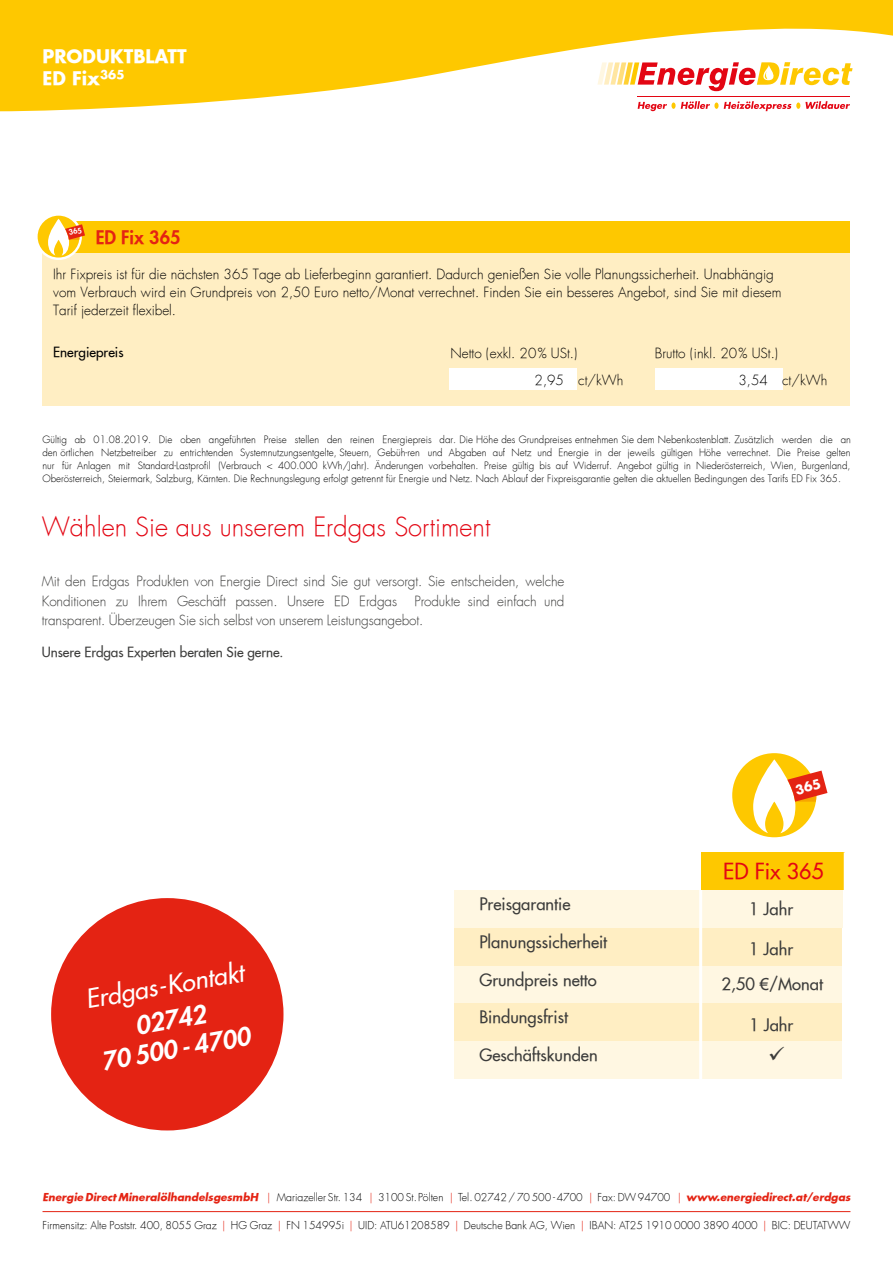
<style>
.page{position:relative;width:893px;height:1263px;background:#fff}
.page>*{position:absolute;margin:0;border:0;box-sizing:border-box;transform-origin:0 0}
.t1{font:300 25.5px "Futura";color:#e30613}
.t2{font:italic 800 24.6px/29.5px "Futura";color:#fff;text-align:center}
.t3{font:italic 500 24.6px "Futura";color:#fff}
.t4{font:21.3px "Futura";color:#e30613}
.t5{font:700 18px/21.6px "Futura";color:#fff}
.t6{font:800 18px "Futura";color:#e42313}
.t7{font:16.65px "Futura";color:#3c3c3b}
.t8{font:16.5px "Futura";color:#3c3c3b}
.t9{font:300 13.5px/18px "Futura";color:#000}
.t10{font:300 13.5px/19.5px "Futura";letter-spacing:-.01em;color:#3c3c3b}
.t11{font:13.5px "Futura";letter-spacing:-.005em;color:#3c3c3b}
.t12{font:13.5px "Futura";color:#000}
.t13{font:italic 700 10.5px "Futura";color:#e42313}
.t14{font:300 10.5px "Futura";color:#000}
.t15{font:300 9.75px/12.8px "Futura";color:#000;text-align:justify}
.s1{font-family:"Arial"}
.s2{font-weight:300;font-style:normal}
.s3{font-weight:300;font-style:normal;color:#000}
.s4{color:#e42313}
</style>
<div class="page">
<div style="left:43px;top:221px;width:807px;height:185px;background:#ffeec3"></div>
<div style="left:450px;top:368px;width:127px;height:22px;background:#fff"></div>
<div style="left:655px;top:368px;width:128px;height:22px;background:#fff"></div>
<div style="left:43px;top:221px;width:807px;height:32px;background:#fec800"></div>
<svg style="left:0;top:0;width:893px;height:111px;fill:#fec800"></svg>
<hr style="left:638px;top:96px;width:212px;height:1px;background:#e30613">
<svg style="left:638px;top:101px;width:212px;height:10px"></svg>
<svg style="left:597px;top:62px;width:256px;height:29px"></svg>
<hr style="left:43px;top:1211px;width:807px;height:1px;background:#e42313">
<svg style="left:35px;top:213px;width:47px;height:47px"></svg>
<div style="left:454px;top:1041px;width:388px;height:37px;background:#fff7e2"></div>
<div style="left:454px;top:965px;width:388px;height:38px;background:#fff7e2"></div>
<div style="left:454px;top:890px;width:389px;height:38px;background:#fff7e2"></div>
<div style="left:701px;top:852px;width:144px;height:38px;background:#fec800"></div>
<div style="left:454px;top:1003px;width:388px;height:38px;background:#ffeec3"></div>
<div style="left:454px;top:928px;width:388px;height:37px;background:#ffeec3"></div>
<hr style="left:699px;top:890px;width:3px;height:189px;background:#fff">
<hr style="left:844px;top:852px;width:3px;height:38px;background:#fff">
<div style="left:51px;top:898px;width:232px;height:232px;background:#e42313;border-radius:50%"></div>
<svg style="left:38px;top:216px;width:47px;height:42px"></svg>
<svg style="left:732px;top:753px;width:95px;height:84px"></svg>
<h3 class="t5" style="left:43px;top:46px;width:146px">PRODUKTBLATT<br>ED Fix<sup>365</sup></h3>
<h3 class="t6" style="left:96px;top:226px;width:86px">ED Fix 365</h3>
<p class="t9" style="left:53px;top:265px;width:730px">Ihr Fixpreis ist für die nächsten 365 Tage ab Lieferbeginn garantiert. Dadurch genießen Sie volle Planungssicherheit. Unabhängig vom Verbrauch wird ein Grundpreis von 2,50 Euro netto/Monat verrechnet. Finden Sie ein besseres Angebot, sind Sie mit diesem<br>Tarif jederzeit flexibel.</p>
<h3 class="t12" style="left:53px;top:344px;width:72px">Energiepreis</h3>
<h3 class="t9" style="left:450px;top:345px;width:128px">Netto (exkl. 20% USt.)</h3>
<h3 class="t9" style="left:655px;top:345px;width:125px">Brutto (inkl. 20% USt.)</h3>
<h3 class="t9" style="left:535px;top:371px;width:90px">2,95 ct/kWh</h3>
<h3 class="t9" style="left:738px;top:371px;width:90px">3,54 ct/kWh</h3>
<p class="t15" style="left:43px;top:434px;width:810px">Gültig ab 01.08.2019. Die oben angeführten Preise stellen den reinen Energiepreis dar. Die Höhe des Grundpreises entnehmen Sie dem Nebenkostenblatt. Zusätzlich werden die an den örtlichen Netzbetreiber zu entrichtenden Systemnutzungsentgelte, Steuern, Gebüh-ren und Abgaben auf Netz und Energie in der jeweils gültigen Höhe verrechnet. Die Preise gelten nur für Anlagen mit Standard-Lastprofil (Verbrauch &lt; 400.000 kWh/Jahr). Änderungen vorbehalten. Preise gültig bis auf Widerruf. Angebot gültig in Niederösterreich, Wien, Burgenland, Oberösterreich, Steiermark, Salzburg, Kärnten. Die Rechnungslegung erfolgt getrennt für Energie und Netz. Nach Ablauf der Fixpreisgarantie gelten die aktuellen Bedingungen des Tarifs ED Fix 365.</p>
<h1 class="t1" style="left:42px;top:511px;width:450px">Wählen Sie aus unserem Erdgas Sortiment</h1>
<h3 class="t10" style="left:42px;top:572px;width:524px">Mit den Erdgas Produkten von Energie Direct sind Sie gut versorgt. Sie entscheiden, welche<br>Konditionen zu Ihrem Geschäft passen. Unsere ED Erdgas</h3>
<h3 class="t10" style="left:42px;top:591px;width:524px;text-indent:373px">Produkte sind einfach und transparent. Überzeugen Sie sich selbst von unserem Leistungsangebot.</h3>
<h3 class="t11" style="left:42px;top:644px;width:243px">Unsere Erdgas Experten beraten Sie gerne.</h3>
<h2 class="t3" style="left:83px;top:984px;width:162px;rotate:-10deg">Erdgas-Kontakt</h2>
<h2 class="t2" style="left:94px;top:1018px;width:152px;rotate:-10deg">02742<br>70 500 - 4700</h2>
<h3 class="t8" style="left:479px;top:894px;width:93px">Preisgarantie</h3>
<h3 class="t8" style="left:479px;top:932px;width:129px">Planungssicherheit</h3>
<h3 class="t8" style="left:479px;top:969px;width:119px">Grundpreis netto</h3>
<h3 class="t8" style="left:479px;top:1007px;width:90px">Bindungsfrist</h3>
<h3 class="t8" style="left:479px;top:1044px;width:120px">Geschäftskunden</h3>
<h3 class="t4" style="left:723px;top:858px;width:102px">ED Fix 365</h3>
<h3 class="t8" style="left:749px;top:898px;width:46px">1 Jahr</h3>
<h3 class="t8" style="left:749px;top:938px;width:46px">1 Jahr</h3>
<h3 class="t8" style="left:721px;top:973px;width:103px">2,50 <span class="s1">€</span>/Monat</h3>
<h3 class="t7" style="left:749px;top:1014px;width:46px">1 Jahr</h3>
<p class="t13" style="left:43px;top:1190px;width:809px">Energie Direct MineralölhandelsgesmbH <span class="s2">|</span> <span class="s3">Mariazeller Str. 134</span> <span class="s2">|</span> <span class="s3">3100 St.Pölten</span> <span class="s2">|</span> <span class="s3">Tel. 02742 / 70 500 - 4700</span> <span class="s2">|</span> <span class="s3">Fax: DW 94700</span> <span class="s2">|</span> www.energiedirect.at/erdgas</p>
<p class="t14" style="left:43px;top:1219px;width:809px">Firmensitz: Alte Poststr. 400, 8055 Graz <span class="s4">|</span> HG Graz <span class="s4">|</span> FN 154995i <span class="s4">|</span> UID: ATU61208589 <span class="s4">|</span> Deutsche Bank AG, Wien <span class="s4">|</span> IBAN: AT25 1910 0000 3890 4000 <span class="s4">|</span> BIC: DEUTATWW</p>
</div>
